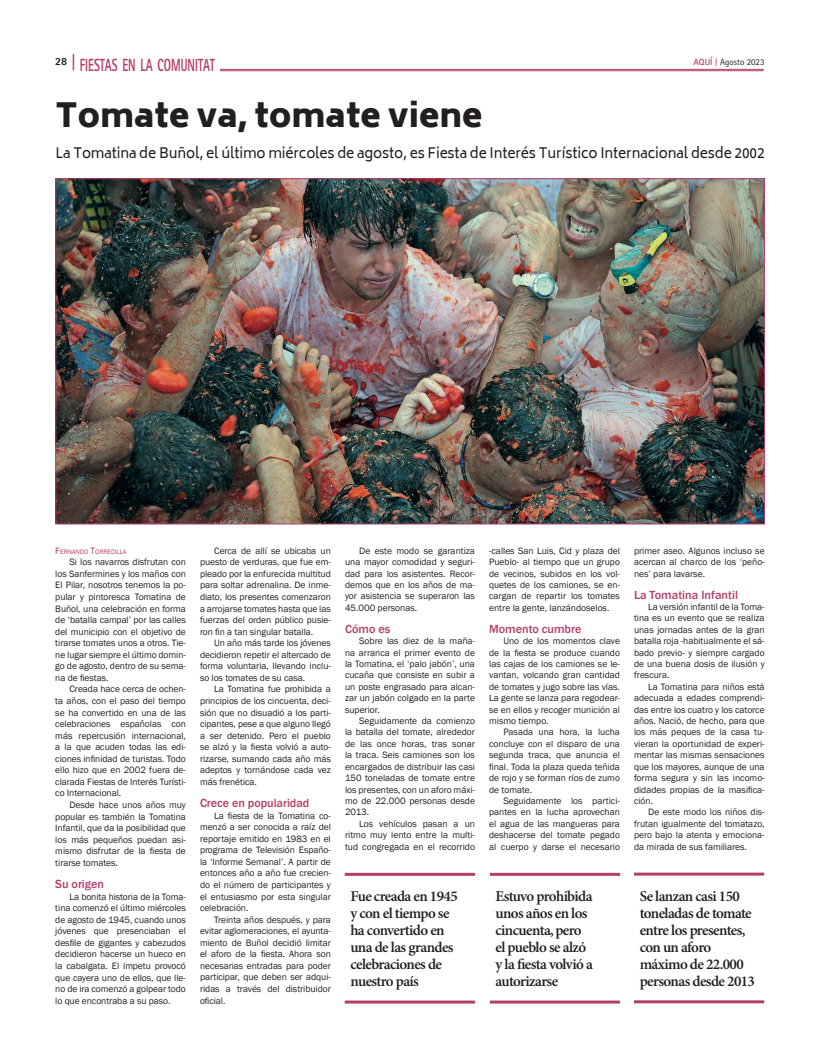
<style>
.page{position:relative;width:820px;height:1049px;background:#fff}
.page>*{position:absolute;margin:0;border:0;box-sizing:border-box;transform-origin:0 0}
.t1{font:900 33px "Biryani";color:#231f20}
.t2{font:800 17.6px "Rotis Sans Serif Std";color:#b23f6a;scale:.64 1}
.t3{font:600 15px/17px "Minion Pro";letter-spacing:-.04em;color:#231f20}
.t4{font:14px "Biryani";letter-spacing:-.01em;color:#231f20}
.t5{font:500 12.1px "Franklin Gothic";color:#b23f6a}
.t6{font:800 11px "Rotis Sans Serif Std";color:#231f20}
.t7{font:9.5px/11.6px "Franklin Gothic";color:#231f20;text-align:justify}
.t8{font:9px "Rotis Sans Serif Std";color:#231f20}
.t9{font:6.7px "Franklin Gothic";letter-spacing:-.005em;color:#b23f6a}
.s1{font-size:18.2px}
.s2{font-weight:700;color:#b23f6a}
.s3{font-family:"Rotis Serif Std";font-weight:700;color:#b23f6a}
.s4{font-size:9.5px}
</style>
<div class="page">
<img style="left:57px;top:180px;width:705px;height:342px">
<hr style="left:344px;top:873px;width:131px;height:3px;background:#b23f6a">
<hr style="left:344px;top:1000px;width:131px;height:3px;background:#b23f6a">
<hr style="left:489px;top:873px;width:131px;height:3px;background:#b23f6a">
<hr style="left:489px;top:1000px;width:131px;height:3px;background:#b23f6a">
<hr style="left:633px;top:872px;width:131px;height:3px;background:#b23f6a">
<hr style="left:633px;top:1000px;width:131px;height:3px;background:#b23f6a">
<hr style="left:220px;top:69px;width:543px;height:1px;background:#b23f6a">
<hr style="left:220px;top:71px;width:543px;height:1px;background:#b23f6a">
<h2 class="t2" style="left:72px;top:54px;width:225px"><span class="s1">|</span> FIESTAS EN LA COMUNITAT</h2>
<p class="t6" style="left:55px;top:54px;width:14px">28</p>
<p class="t8" style="left:693px;top:57px;width:72px"><span class="s2">AQUÍ</span> <span class="s3">|</span> Agosto 2023</p>
<h1 class="t1" style="left:55px;top:96px;width:428px">Tomate va, tomate viene</h1>
<h3 class="t4" style="left:55px;top:145px;width:710px">La Tomatina de Buñol, el último miércoles de agosto, es Fiesta de Interés Turístico Internacional desde 2002</h3>
<p class="t9" style="left:55px;top:547px;width:73px"><span class="s4">F</span>ERNANDO <span class="s4">T</span>ORRECILLA</p>
<p class="t7" style="left:55px;top:557px;width:132px;text-indent:14px">Si los navarros disfrutan con los Sanfermines y los maños con El Pilar, nosotros tenemos la po&shy;pular y pintoresca Tomatina de Buñol, una celebración en forma de ‘batalla campal’ por las calles del municipio con el objetivo de tirarse tomates unos a otros. Tie&shy;ne lugar siempre el último domin&shy;go de agosto, dentro de su sema&shy;na de fiestas.</p>
<p class="t7" style="left:55px;top:684px;width:132px;text-indent:14px">Creada hace cerca de ochen&shy;ta años, con el paso del tiempo se ha convertido en una de las celebraciones españolas con más repercusión internacional, a la que acuden todas las edi&shy;ciones infinidad de turistas. Todo ello hizo que en 2002 fuera de&shy;clarada Fiestas de Interés Turísti&shy;co Internacional.</p>
<p class="t7" style="left:55px;top:799px;width:132px;text-indent:14px">Desde hace unos años muy popular es también la Tomatina Infantil, que da la posibilidad que los más pequeños puedan asi&shy;mismo disfrutar de la fiesta de tirarse tomates.</p>
<p class="t5" style="left:55px;top:876px;width:50px">Su origen</p>
<p class="t7" style="left:55px;top:891px;width:132px;text-indent:14px">La bonita historia de la Toma&shy;tina comenzó el último miércoles de agosto de 1945, cuando unos jóvenes que presenciaban el desfile de gigantes y cabezudos decidieron hacerse un hueco en la cabalgata. El ímpetu provocó que cayera uno de ellos, que lle&shy;no de ira comenzó a golpear todo lo que encontraba a su paso.</p>
<p class="t7" style="left:200px;top:545px;width:132px;text-indent:14px">Cerca de allí se ubicaba un puesto de verduras, que fue em&shy;pleado por la enfurecida multitud para soltar adrenalina. De inme&shy;diato, los presentes comenzaron a arrojarse tomates hasta que las fuerzas del orden público pusie&shy;ron fin a tan singular batalla.</p>
<p class="t7" style="left:200px;top:637px;width:132px;text-indent:14px">Un año más tarde los jóvenes decidieron repetir el altercado de forma voluntaria, llevando inclu&shy;so los tomates de su casa.</p>
<p class="t7" style="left:200px;top:684px;width:132px;text-indent:14px">La Tomatina fue prohibida a principios de los cincuenta, deci&shy;sión que no disuadió a los parti&shy;cipantes, pese a que alguno llegó a ser detenido. Pero el pueblo se alzó y la fiesta volvió a auto&shy;rizarse, sumando cada año más adeptos y tornándose cada vez más frenética.</p>
<p class="t5" style="left:200px;top:796px;width:111px">Crece en popularidad</p>
<p class="t7" style="left:200px;top:810px;width:132px;text-indent:14px">La fiesta de la Tomatina co&shy;menzó a ser conocida a raíz del reportaje emitido en 1983 en el programa de Televisión Españo&shy;la ‘Informe Semanal’. A partir de entonces año a año fue crecien&shy;do el número de participantes y el entusiasmo por esta singular celebración.</p>
<p class="t7" style="left:200px;top:914px;width:132px;text-indent:14px">Treinta años después, y para evitar aglomeraciones, el ayunta&shy;miento de Buñol decidió limitar el aforo de la fiesta. Ahora son necesarias entradas para poder participar, que deben ser adqui&shy;ridas a través del distribuidor oficial.</p>
<p class="t7" style="left:345px;top:545px;width:131px;text-indent:14px">De este modo se garantiza una mayor comodidad y seguri&shy;dad para los asistentes. Recor&shy;demos que en los años de ma&shy;yor asistencia se superaron las 45.000 personas.</p>
<p class="t5" style="left:345px;top:621px;width:47px">Cómo es</p>
<p class="t7" style="left:345px;top:636px;width:131px;text-indent:14px">Sobre las diez de la maña&shy;na arranca el primer evento de la Tomatina, el ‘palo jabón’, una cucaña que consiste en subir a un poste engrasado para alcan&shy;zar un jabón colgado en la parte superior.</p>
<p class="t7" style="left:345px;top:715px;width:131px;text-indent:14px">Seguidamente da comienzo la batalla del tomate, alrededor de las once horas, tras sonar la traca. Seis camiones son los encargados de distribuir las casi 150 toneladas de tomate entre los presentes, con un aforo máxi&shy;mo de 22.000 personas desde 2013.</p>
<p class="t7" style="left:345px;top:818px;width:131px;text-indent:14px">Los vehículos pasan a un ritmo muy lento entre la multi&shy;tud congregada en el recorrido</p>
<p class="t7" style="left:489px;top:545px;width:132px">-calles San Luis, Cid y plaza del Pueblo- al tiempo que un grupo de vecinos, subidos en los vol&shy;quetes de los camiones, se en&shy;cargan de repartir los tomates entre la gente, lanzándoselos.</p>
<p class="t5" style="left:489px;top:621px;width:94px">Momento cumbre</p>
<p class="t7" style="left:489px;top:636px;width:132px;text-indent:14px">Uno de los momentos clave de la fiesta se produce cuando las cajas de los camiones se le&shy;vantan, volcando gran cantidad de tomates y jugo sobre las vías.<br>La gente se lanza para regodear&shy;se en ellos y recoger munición al mismo tiempo.</p>
<p class="t7" style="left:489px;top:727px;width:132px;text-indent:14px">Pasada una hora, la lucha concluye con el disparo de una segunda traca, que anuncia el final. Toda la plaza queda teñida de rojo y se forman ríos de zumo de tomate.</p>
<p class="t7" style="left:489px;top:795px;width:132px;text-indent:14px">Seguidamente los partici&shy;pantes en la lucha aprovechan el agua de las mangueras para deshacerse del tomate pegado al cuerpo y darse el necesario</p>
<p class="t7" style="left:633px;top:545px;width:132px">primer aseo. Algunos incluso se acercan al charco de los ‘peño&shy;nes’ para lavarse.</p>
<p class="t5" style="left:633px;top:587px;width:105px">La Tomatina Infantil</p>
<p class="t7" style="left:633px;top:601px;width:132px;text-indent:14px">La versión infantil de la Toma&shy;tina es un evento que se realiza unas jornadas antes de la gran batalla roja -habitualmente el sá&shy;bado previo- y siempre cargado de una buena dosis de ilusión y frescura.</p>
<p class="t7" style="left:633px;top:681px;width:132px;text-indent:14px">La Tomatina para niños está adecuada a edades comprendi&shy;das entre los cuatro y los catorce años. Nació, de hecho, para que los más peques de la casa tu&shy;vieran la oportunidad de experi&shy;mentar las mismas sensaciones que los mayores, aunque de una forma segura y sin las incomo&shy;didades propias de la masifica&shy;ción.</p>
<p class="t7" style="left:633px;top:807px;width:132px;text-indent:14px">De este modo los niños dis&shy;frutan igualmente del tomatazo, pero bajo la atenta y emociona&shy;da mirada de sus familiares.</p>
<h3 class="t3" style="left:350px;top:889px;width:109px">Fue creada en 1945 y con el tiempo se ha convertido en una de las grandes celebraciones de nuestro país</h3>
<h3 class="t3" style="left:495px;top:889px;width:99px">Estuvo prohibida unos años en los cincuenta, pero el pueblo se alzó y la fiesta volvió a autorizarse</h3>
<h3 class="t3" style="left:639px;top:888px;width:117px">Se lanzan casi 150 toneladas de tomate entre los presentes, con un aforo máximo de 22.000 personas desde 2013</h3>
</div>
